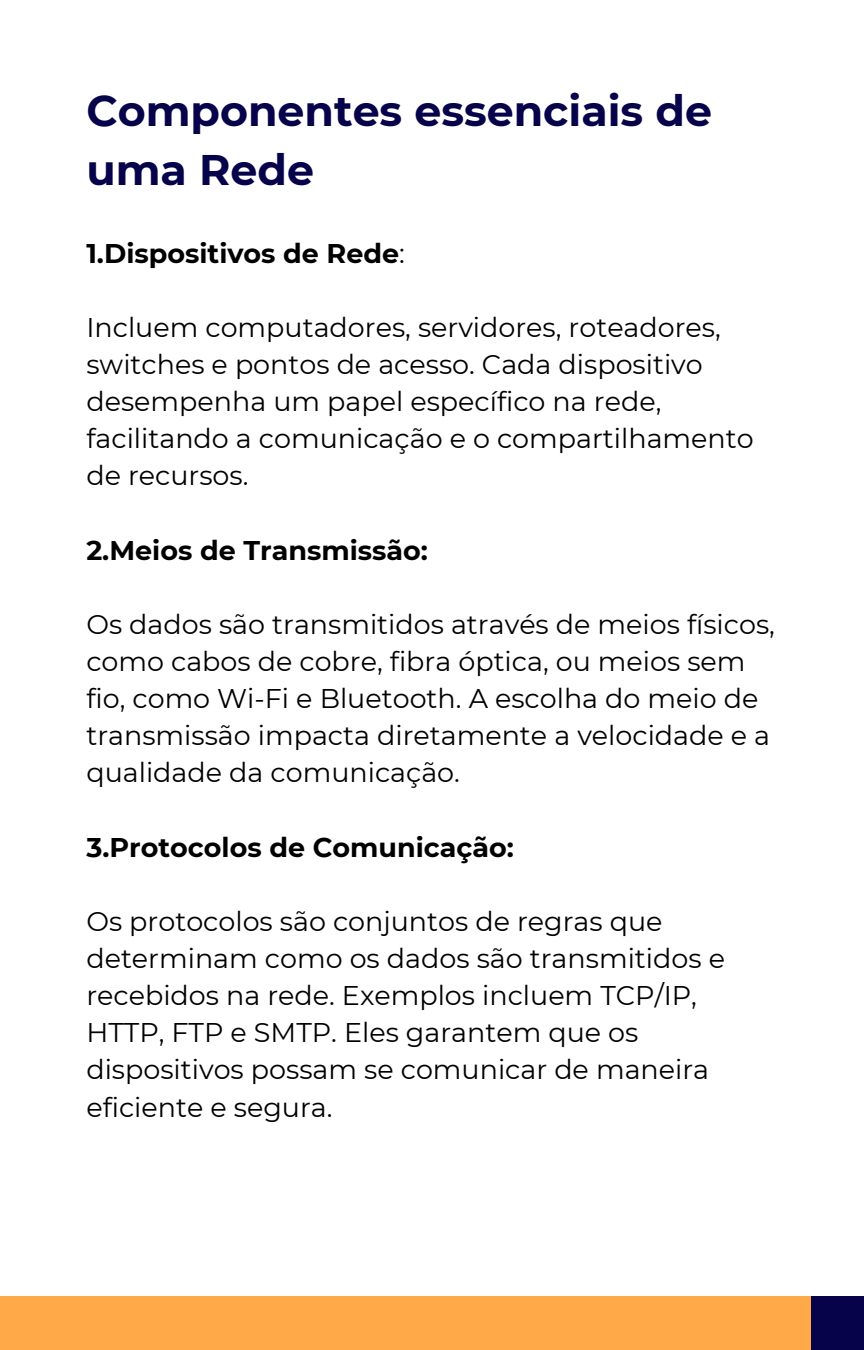
<style>
.page{position:relative;width:864px;height:1350px;background:#fff}
.page>*{position:absolute;margin:0;border:0;box-sizing:border-box;transform-origin:0 0}
.t1{font:700 42.75px/58.9px "Montserrat";color:#06034b}
.t2{font:27px/37.1px "Montserrat";color:#000}
.t3{font:700 27px "Montserrat";color:#000}
.s1{font-weight:400}
</style>
<div class="page">
<div style="left:811px;top:1296px;width:53px;height:54px;background:#06034b"></div>
<div style="left:0;top:1296px;width:811px;height:54px;background:#ffa948"></div>
<h1 class="t1" style="left:86px;top:81px;width:627px">Componentes essenciais de uma Rede</h1>
<p class="t3" style="left:86px;top:237px;width:320px">1.Dispositivos de Rede<span class="s1">:</span></p>
<p class="t2" style="left:86px;top:309px;width:669px">Incluem computadores, servidores, roteadores, switches e pontos de acesso. Cada dispositivo desempenha um papel específico na rede, facilitando a comunicação e o compartilhamento de recursos.</p>
<h2 class="t3" style="left:86px;top:534px;width:343px">2.Meios de Transmissão:</h2>
<p class="t2" style="left:86px;top:606px;width:690px">Os dados são transmitidos através de meios físicos, como cabos de cobre, fibra óptica, ou meios sem fio, como Wi-Fi e Bluetooth. A escolha do meio de transmissão impacta diretamente a velocidade e a qualidade da comunicação.</p>
<h2 class="t3" style="left:86px;top:831px;width:429px">3.Protocolos de Comunicação:</h2>
<p class="t2" style="left:86px;top:903px;width:640px">Os protocolos são conjuntos de regras que determinam como os dados são transmitidos e recebidos na rede. Exemplos incluem TCP/IP, HTTP, FTP e SMTP. Eles garantem que os dispositivos possam se comunicar de maneira eficiente e segura.</p>
</div>
